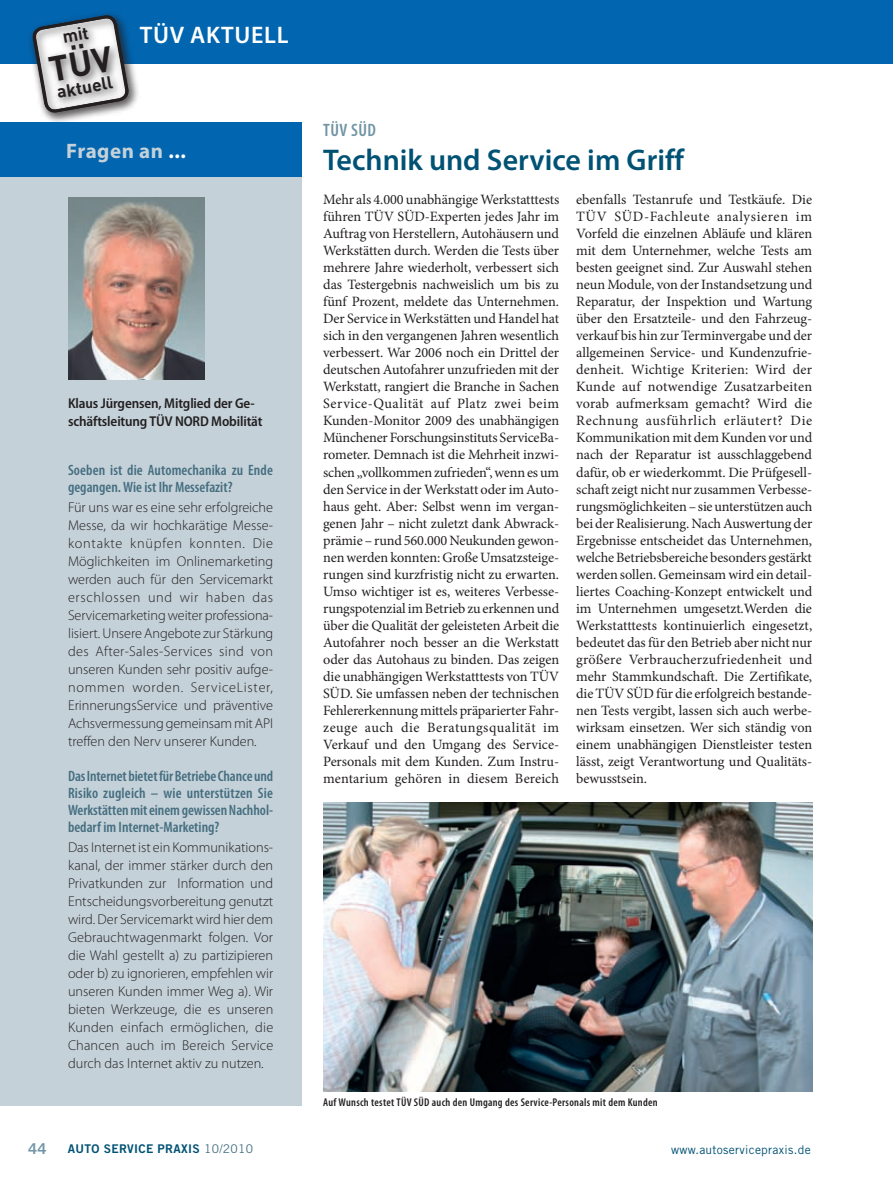
<style>
.page{position:relative;width:893px;height:1187px;background:#fff}
.page>*{position:absolute;margin:0;border:0;box-sizing:border-box;transform-origin:0 0}
.t1{font:600 30px "Myriad Pro";color:#005274}
.t2{font:600 24px "Myriad Pro";letter-spacing:.03em;color:#fff}
.t3{font:700 21px "Myriad Pro";letter-spacing:.025em;color:#c4d1d9}
.t4{font:600 condensed 18px "Myriad Pro";letter-spacing:.025em;color:#7195a6}
.t5{font:700 17.55px "DINOT";color:#231f20}
.t6{font:600 condensed 15px/17px "Myriad Pro";color:#456e80}
.t7{font:15px "Trade Gothic LT Std Bd 2";color:#7195a6}
.t8{font:14.25px/17px "Minion Pro";letter-spacing:-.005em;color:#231f20;text-align:justify}
.t9{font:300 14.25px/18px "Myriad Pro";color:#231f20;text-align:justify}
.t10{font:600 semi-condensed 14.25px/18px "Myriad Pro";letter-spacing:-.01em;color:#231f20}
.t11{font:12px "Trade Gothic LT Std Bd 2";letter-spacing:.025em;color:#005274}
.t12{font:12px "Trade Gothic LT Std";letter-spacing:.025em;color:#005274}
.t13{font:600 condensed 11.25px "Myriad Pro";letter-spacing:.025em;color:#231f20}
.s1{color:#fff}
.s2{font-family:"Trade Gothic LT Std";color:#456e80}
</style>
<div class="page">
<div style="left:0;top:0;width:893px;height:64px;background:#0165b0"></div>
<div style="left:27px;top:9px;width:114px;height:116px;background:#231f20;opacity:.75"></div>
<div style="left:0;top:128px;width:302px;height:978px;background:#c4d1d9"></div>
<div style="left:0;top:122px;width:302px;height:55px;background:#0165b0"></div>
<img style="left:68px;top:198px;width:136px;height:181px">
<img style="left:323px;top:802px;width:489px;height:289px">
<svg style="left:33px;top:9px;width:96px;height:113px"></svg>
<p class="t5" style="left:55px;top:80px;width:58px;rotate:-10deg">aktuell</p>
<h2 class="t2" style="left:140px;top:20px;width:150px">TÜV aktuell</h2>
<h3 class="t3" style="left:66px;top:137px;width:121px">Fragen an <span class="s1">...</span></h3>
<p class="t10" style="left:68px;top:395px;width:196px">Klaus Jürgensen, Mitglied der Ge&shy;schäftsleitung TÜV NORD Mobilität</p>
<p class="t6" style="left:68px;top:461px;width:206px">Soeben ist die Automechanika zu Ende gegangen. Wie ist Ihr Messefazit?</p>
<p class="t9" style="left:68px;top:497px;width:207px">Für uns war es eine sehr erfolgreiche Messe, da wir hochkarätige Messe&shy;kontakte knüpfen konnten. Die Möglichkeiten im Onlinemarketing werden auch für den Servicemarkt erschlossen und wir haben das Service-marketing weiter professiona&shy;lisiert. Unsere Angebote zur Stärkung des After-Sales-Services sind von unseren Kunden sehr positiv aufge&shy;nommen worden. ServiceLister, ErinnerungsService und präventive Achsvermessung gemeinsam mit API treffen den Nerv unserer Kunden.</p>
<p class="t6" style="left:68px;top:767px;width:207px;text-align:justify">Das Internet bietet für Betriebe Chance und Risiko zugleich – wie unterstützen Sie Werkstätten mit einem gewissen Nachhol&shy;bedarf im Internet-Marketing?</p>
<p class="t9" style="left:68px;top:838px;width:207px">Das Internet ist ein Kommunikations&shy;kanal, der immer stärker durch den Privatkunden zur Information und Entscheidungsvorbereitung genutzt wird. Der Servicemarkt wird hier dem Gebrauchtwagenmarkt folgen. Vor die Wahl gestellt a) zu partizipieren oder b) zu ignorieren, empfehlen wir unseren Kunden immer Weg a). Wir bieten Werkzeuge, die es unseren Kunden einfach ermöglichen, die Chancen auch im Bereich Service durch das Internet aktiv zu nutzen.</p>
<p class="t4" style="left:323px;top:119px;width:54px">TÜV SÜD</p>
<h1 class="t1" style="left:323px;top:141px;width:363px">Technik und Service im Griff</h1>
<p class="t8" style="left:323px;top:191px;width:238px">Mehr als 4.000 unabhängige Werkstatttests führen TÜV SÜD-Experten jedes Jahr im Auftrag von Herstellern, Autohäusern und Werkstätten durch. Werden die Tests über mehrere Jahre wiederholt, verbessert sich das Testergebnis nachweislich um bis zu fünf Prozent, meldete das Unternehmen.<br>Der Service in Werkstätten und Handel hat sich in den vergangenen Jahren wesentlich verbessert. War 2006 noch ein Drittel der deutschen Autofahrer unzufrieden mit der Werkstatt, rangiert die Branche in Sachen Service-Qualität auf Platz zwei beim Kunden-Monitor 2009 des unabhängigen Münchener Forschungsinstituts ServiceBa&shy;rometer. Demnach ist die Mehrheit inzwi&shy;schen „vollkommen zufrieden“, wenn es um den Service in der Werkstatt oder im Auto&shy;haus geht. Aber: Selbst wenn im vergan&shy;genen Jahr – nicht zuletzt dank Abwrack&shy;prämie – rund 560.000 Neukunden gewon&shy;nen werden konnten: Große Umsatzsteige&shy;rungen sind kurzfristig nicht zu erwarten.<br>Umso wichtiger ist es, weiteres Verbesse&shy;rungspotenzial im Betrieb zu erkennen und über die Qualität der geleisteten Arbeit die Autofahrer noch besser an die Werkstatt oder das Autohaus zu binden. Das zeigen die unabhängigen Werkstatttests von TÜV SÜD. Sie umfassen neben der technischen Fehlererkennung mittels präparierter Fahr&shy;zeuge auch die Beratungsqualität im Verkauf und den Umgang des Service-Personals mit dem Kunden. Zum Instru&shy;mentarium gehören in diesem Bereich</p>
<p class="t8" style="left:576px;top:191px;width:238px">ebenfalls Testanrufe und Testkäufe. Die TÜV SÜD-Fachleute analysieren im Vorfeld die einzelnen Abläufe und klären mit dem Unternehmer, welche Tests am besten geeignet sind. Zur Auswahl stehen neun Module, von der Instandsetzung und Reparatur, der Inspektion und Wartung über den Ersatzteile- und den Fahrzeug&shy;verkauf bis hin zur Terminvergabe und der allgemeinen Service- und Kundenzufrie&shy;denheit. Wichtige Kriterien: Wird der Kunde auf notwendige Zusatzarbeiten vorab aufmerksam gemacht? Wird die Rechnung ausführlich erläutert? Die Kommunikation mit dem Kunden vor und nach der Reparatur ist ausschlaggebend dafür, ob er wiederkommt. Die Prüfgesell&shy;schaft zeigt nicht nur zusammen Verbesse&shy;rungsmöglichkeiten – sie unterstützen auch bei der Realisierung. Nach Auswertung der Ergebnisse entscheidet das Unternehmen, welche Betriebsbereiche besonders gestärkt werden sollen. Gemeinsam wird ein detail&shy;liertes Coaching-Konzept entwickelt und im Unternehmen umgesetzt.Werden die Werkstatttests kontinuierlich eingesetzt, bedeutet das für den Betrieb aber nicht nur größere Verbraucherzufriedenheit und mehr Stammkundschaft. Die Zertifikate, die TÜV SÜD für die erfolgreich bestande&shy;nen Tests vergibt, lassen sich auch werbe&shy;wirksam einsetzen. Wer sich ständig von einem unabhängigen Dienstleister testen lässt, zeigt Verantwortung und Qualitäts&shy;bewusstsein.</p>
<p class="t13" style="left:323px;top:1095px;width:336px">Auf Wunsch testet TÜV SÜD auch den Umgang des Service-Personals mit dem Kunden</p>
<p class="t7" style="left:28px;top:1139px;width:20px">44</p>
<p class="t11" style="left:68px;top:1141px;width:187px">AUTO SERVICE PRAXIS <span class="s2">10/2010</span></p>
<p class="t12" style="left:671px;top:1141px;width:141px">www.autoservicepraxis.de</p>
</div>
